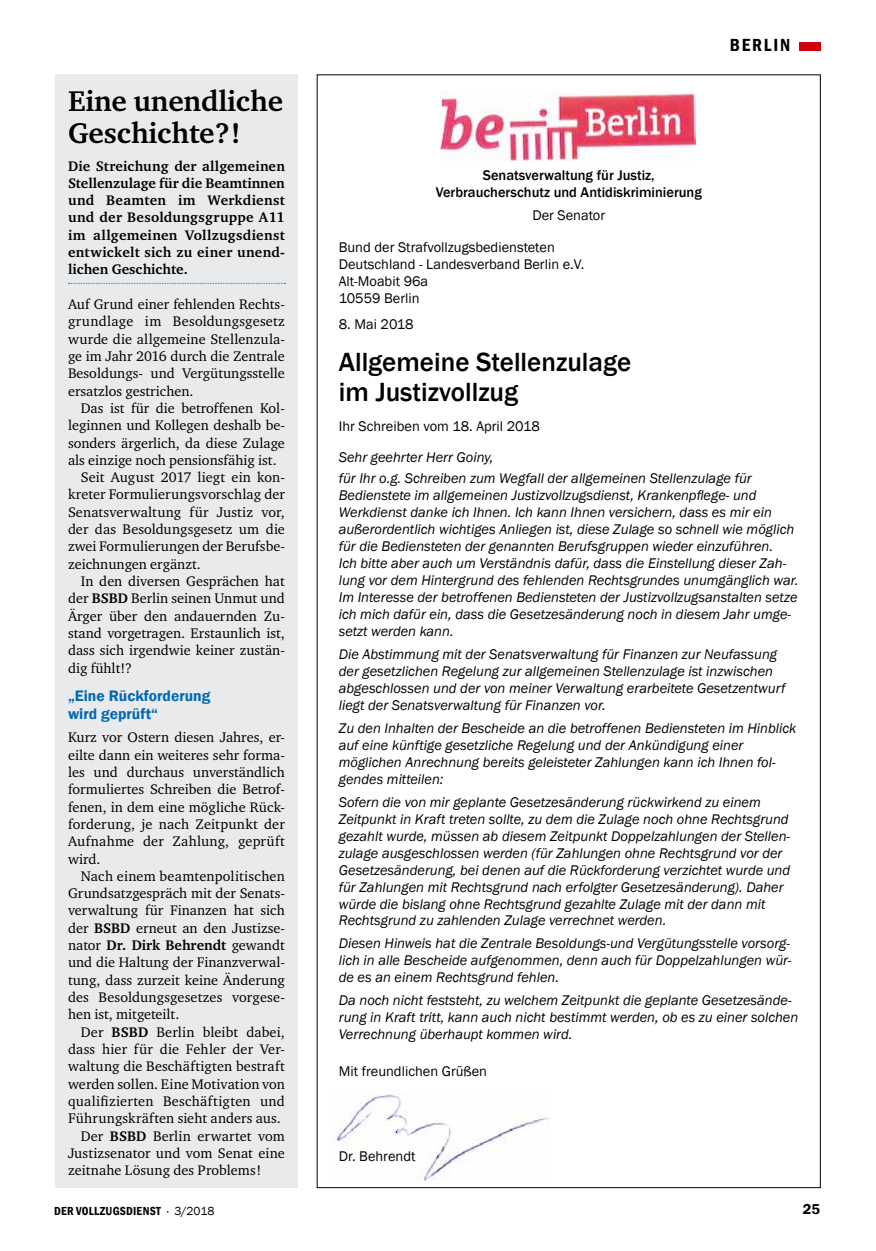
<style>
.page{position:relative;width:876px;height:1251px;background:#fff}
.page>*{position:absolute;margin:0;border:0;box-sizing:border-box;transform-origin:0 0}
.t1{font:700 29.25px/31.8px "Charter ITC";letter-spacing:-.005em;color:#000}
.t2{font:500 27px/30px "Franklin Gothic";color:#000}
.t3{font:600 condensed 18px "Franklin Gothic";letter-spacing:.1em;color:#000}
.t4{font:600 15.6px/17.2px "Franklin Gothic";color:#0068b5}
.t5{font:600 14.7px "Franklin Gothic";color:#000}
.t6{font:italic 14.4px/17px "Franklin Gothic";color:#000}
.t7{font:14.4px/17px "Franklin Gothic";color:#000}
.t8{font:500 14.4px/17px "Franklin Gothic";color:#000;text-align:center}
.t9{font:14.25px "Charter ITC";color:#000}
.t10{font:700 14.25px/17.2px "Charter ITC";letter-spacing:.01em;color:#000;text-align:justify}
.t11{font:14.25px "Charter ITC";letter-spacing:.02em;color:#000}
.t12{font:600 condensed 12px "Franklin Gothic";letter-spacing:.02em;color:#000}
.s1{font-weight:700}
.s2{font-weight:400}
.s3{font-style:italic}
.s4{font-weight:400;font-stretch:normal}
</style>
<div class="page">
<div style="left:799px;top:43px;width:22px;height:8px;background:#d1010e"></div>
<div style="left:55px;top:74px;width:243px;height:1113px;background:#e9eaeb"></div>
<svg style="left:68px;top:283px;width:218px;height:1px"></svg>
<img style="left:441px;top:92px;width:255px;height:68px">
<img style="left:332px;top:1093px;width:217px;height:86px">
<p class="t1" style="left:68px;top:85px;width:216px">Eine unendliche<br>Geschichte?!</p>
<p class="t10" style="left:68px;top:157px;width:218px">Die Streichung der allgemeinen Stellenzulage für die Beamtinnen und Beamten im Werkdienst und der Besoldungsgruppe A11 im allgemeinen Vollzugsdienst entwickelt sich zu einer unend&shy;lichen Geschichte.</p>
<p class="t9" style="left:68px;top:295px;width:218px">Auf Grund einer fehlenden Rechts-</p>
<p class="t9" style="left:68px;top:312px;width:218px">grundlage im Besoldungsgesetz</p>
<p class="t9" style="left:68px;top:330px;width:218px">wurde die allgemeine Stellenzula-</p>
<p class="t9" style="left:68px;top:347px;width:218px">ge im Jahr 2016 durch die Zentrale</p>
<p class="t9" style="left:68px;top:364px;width:218px">Besoldungs- und Vergütungsstelle</p>
<p class="t9" style="left:68px;top:382px;width:127px">ersatzlos gestrichen.</p>
<p class="t9" style="left:81px;top:399px;width:206px">Das ist für die betroffenen Kol-</p>
<p class="t9" style="left:68px;top:416px;width:218px">leginnen und Kollegen deshalb be-</p>
<p class="t9" style="left:68px;top:433px;width:218px">sonders ärgerlich, da diese Zulage</p>
<p class="t9" style="left:68px;top:451px;width:210px">als einzige noch pensionsfähig ist.</p>
<p class="t9" style="left:81px;top:468px;width:206px">Seit August 2017 liegt ein kon-</p>
<p class="t9" style="left:68px;top:485px;width:218px">kreter Formulierungsvorschlag der</p>
<p class="t9" style="left:68px;top:503px;width:218px">Senatsverwaltung für Justiz vor,</p>
<p class="t9" style="left:68px;top:520px;width:218px">der das Besoldungsgesetz um die</p>
<p class="t9" style="left:68px;top:537px;width:218px">zwei Formulierungen der Berufsbe-</p>
<p class="t9" style="left:68px;top:555px;width:134px">zeichnungen ergänzt.</p>
<p class="t9" style="left:81px;top:572px;width:206px">In den diversen Gesprächen hat</p>
<p class="t9" style="left:68px;top:589px;width:218px">der <span class="s1">BSBD</span> Berlin seinen Unmut und</p>
<p class="t9" style="left:68px;top:606px;width:218px">Ärger über den andauernden Zu-</p>
<p class="t9" style="left:68px;top:624px;width:218px">stand vorgetragen. Erstaunlich ist,</p>
<p class="t9" style="left:68px;top:641px;width:218px">dass sich irgendwie keiner zustän-</p>
<p class="t9" style="left:68px;top:658px;width:66px">dig fühlt!?</p>
<p class="t4" style="left:68px;top:687px;width:144px">„Eine Rückforderung wird geprüft“</p>
<p class="t9" style="left:68px;top:728px;width:217px">Kurz vor Ostern diesen Jahres, er-</p>
<p class="t9" style="left:68px;top:745px;width:217px">eilte dann ein weiteres sehr forma-</p>
<p class="t9" style="left:68px;top:763px;width:218px">les und durchaus unverständlich</p>
<p class="t9" style="left:68px;top:780px;width:217px">formuliertes Schreiben die Betrof-</p>
<p class="t9" style="left:68px;top:797px;width:218px">fenen, in dem eine mögliche Rück-</p>
<p class="t9" style="left:68px;top:815px;width:218px">forderung, je nach Zeitpunkt der</p>
<p class="t9" style="left:68px;top:832px;width:218px">Aufnahme der Zahlung, geprüft</p>
<p class="t9" style="left:68px;top:849px;width:34px">wird.</p>
<p class="t11" style="left:81px;top:866px;width:206px">Nach einem beamtenpolitischen</p>
<p class="t9" style="left:68px;top:884px;width:218px">Grundsatzgespräch mit der Senats-</p>
<p class="t9" style="left:68px;top:901px;width:218px">verwaltung für Finanzen hat sich</p>
<p class="t9" style="left:68px;top:918px;width:218px">der <span class="s1">BSBD</span> erneut an den Justizse-</p>
<p class="t10" style="left:68px;top:936px;width:218px"><span class="s2">nator</span> Dr. Dirk Behrendt <span class="s2">gewandt</span></p>
<p class="t9" style="left:68px;top:953px;width:218px">und die Haltung der Finanzverwal-</p>
<p class="t9" style="left:68px;top:970px;width:218px">tung, dass zurzeit keine Änderung</p>
<p class="t9" style="left:68px;top:988px;width:218px">des Besoldungsgesetzes vorgese-</p>
<p class="t9" style="left:68px;top:1005px;width:113px">hen ist, mitgeteilt.</p>
<p class="t9" style="left:81px;top:1022px;width:206px">Der <span class="s1">BSBD</span> Berlin bleibt dabei,</p>
<p class="t9" style="left:68px;top:1039px;width:218px">dass hier für die Fehler der Ver-</p>
<p class="t9" style="left:68px;top:1057px;width:218px">waltung die Beschäftigten bestraft</p>
<p class="t9" style="left:68px;top:1074px;width:218px">werden sollen. Eine Motivation von</p>
<p class="t11" style="left:68px;top:1091px;width:218px">qualifizierten Beschäftigten und</p>
<p class="t9" style="left:68px;top:1109px;width:214px">Führungskräften sieht anders aus.</p>
<p class="t9" style="left:81px;top:1126px;width:206px">Der <span class="s1">BSBD</span> Berlin erwartet vom</p>
<p class="t9" style="left:68px;top:1143px;width:218px">Justizsenator und vom Senat eine</p>
<p class="t9" style="left:68px;top:1161px;width:195px">zeitnahe Lösung des Problems!</p>
<p class="t3" style="left:730px;top:33px;width:62px">BERLIN</p>
<p class="t8" style="left:436px;top:167px;width:268px">Senatsverwaltung für Justiz,<br>Verbraucherschutz und Antidiskriminierung</p>
<p class="t7" style="left:532px;top:207px;width:74px">Der Senator</p>
<p class="t7" style="left:339px;top:239px;width:247px">Bund der Strafvollzugsbediensteten<br>Deutschland - Landesverband Berlin e.V.<br>Alt-Moabit 96a<br>10559 Berlin</p>
<p class="t7" style="left:339px;top:316px;width:76px">8. Mai 2018</p>
<p class="t2" style="left:339px;top:347px;width:294px">Allgemeine Stellenzulage im Justizvollzug</p>
<p class="t7" style="left:339px;top:411px;width:203px;line-height:30.5px">Ihr Schreiben vom 18. April 2018<br><span class="s3">Sehr geehrter Herr Goiny,</span></p>
<p class="t6" style="left:339px;top:470px;width:461px">für Ihr o.g. Schreiben zum Wegfall der allgemeinen Stellenzulage für Bedienstete im allgemeinen Justizvollzugsdienst, Krankenpflege- und Werkdienst danke ich Ihnen. Ich kann Ihnen versichern, dass es mir ein außerordentlich wichtiges Anliegen ist, diese Zulage so schnell wie möglich für die Bediensteten der genannten Berufsgruppen wieder einzuführen.<br>Ich bitte aber auch um Verständnis dafür, dass die Einstellung dieser Zah&shy;lung vor dem Hintergrund des fehlenden Rechtsgrundes unumgänglich war.<br>Im Interesse der betroffenen Bediensteten der Justizvollzugsanstalten setze ich mich dafür ein, dass die Gesetzesänderung noch in diesem Jahr umge&shy;setzt werden kann.</p>
<p class="t6" style="left:339px;top:646px;width:448px">Die Abstimmung mit der Senatsverwaltung für Finanzen zur Neufassung der gesetzlichen Regelung zur allgemeinen Stellenzulage ist inzwischen abgeschlossen und der von meiner Verwaltung erarbeitete Gesetzentwurf liegt der Senatsverwaltung für Finanzen vor.</p>
<p class="t6" style="left:339px;top:719px;width:459px">Zu den Inhalten der Bescheide an die betroffenen Bediensteten im Hinblick auf eine künftige gesetzliche Regelung und der Ankündigung einer möglichen Anrechnung bereits geleisteter Zahlungen kann ich Ihnen fol&shy;gendes mitteilen:</p>
<p class="t6" style="left:339px;top:793px;width:453px">Sofern die von mir geplante Gesetzesänderung rückwirkend zu einem Zeitpunkt in Kraft treten sollte, zu dem die Zulage noch ohne Rechtsgrund gezahlt wurde, müssen ab diesem Zeitpunkt Doppelzahlungen der Stellen&shy;zulage ausgeschlossen werden (für Zahlungen ohne Rechtsgrund vor der Gesetzesänderung, bei denen auf die Rückforderung verzichtet wurde und für Zahlungen mit Rechtsgrund nach erfolgter Gesetzesänderung). Daher würde die bislang ohne Rechtsgrund gezahlte Zulage mit der dann mit Rechtsgrund zu zahlenden Zulage verrechnet werden.</p>
<p class="t6" style="left:339px;top:935px;width:454px;text-align:justify">Diesen Hinweis hat die Zentrale Besoldungs-und Vergütungsstelle vorsorg&shy;lich in alle Bescheide aufgenommen, denn auch für Doppelzahlungen wür&shy;de es an einem Rechtsgrund fehlen.</p>
<p class="t6" style="left:339px;top:992px;width:461px">Da noch nicht feststeht, zu welchem Zeitpunkt die geplante Gesetzesände&shy;rung in Kraft tritt, kann auch nicht bestimmt werden, ob es zu einer solchen<br>Verrechnung überhaupt kommen wird.</p>
<p class="t7" style="left:339px;top:1062px;width:150px">Mit freundlichen Grüßen</p>
<p class="t7" style="left:339px;top:1147px;width:78px">Dr. Behrendt</p>
<p class="t12" style="left:54px;top:1202px;width:162px">DER VOLLZUGSDIENST <span class="s4">· 3/2018</span></p>
<p class="t5" style="left:803px;top:1200px;width:19px">25</p>
</div>
